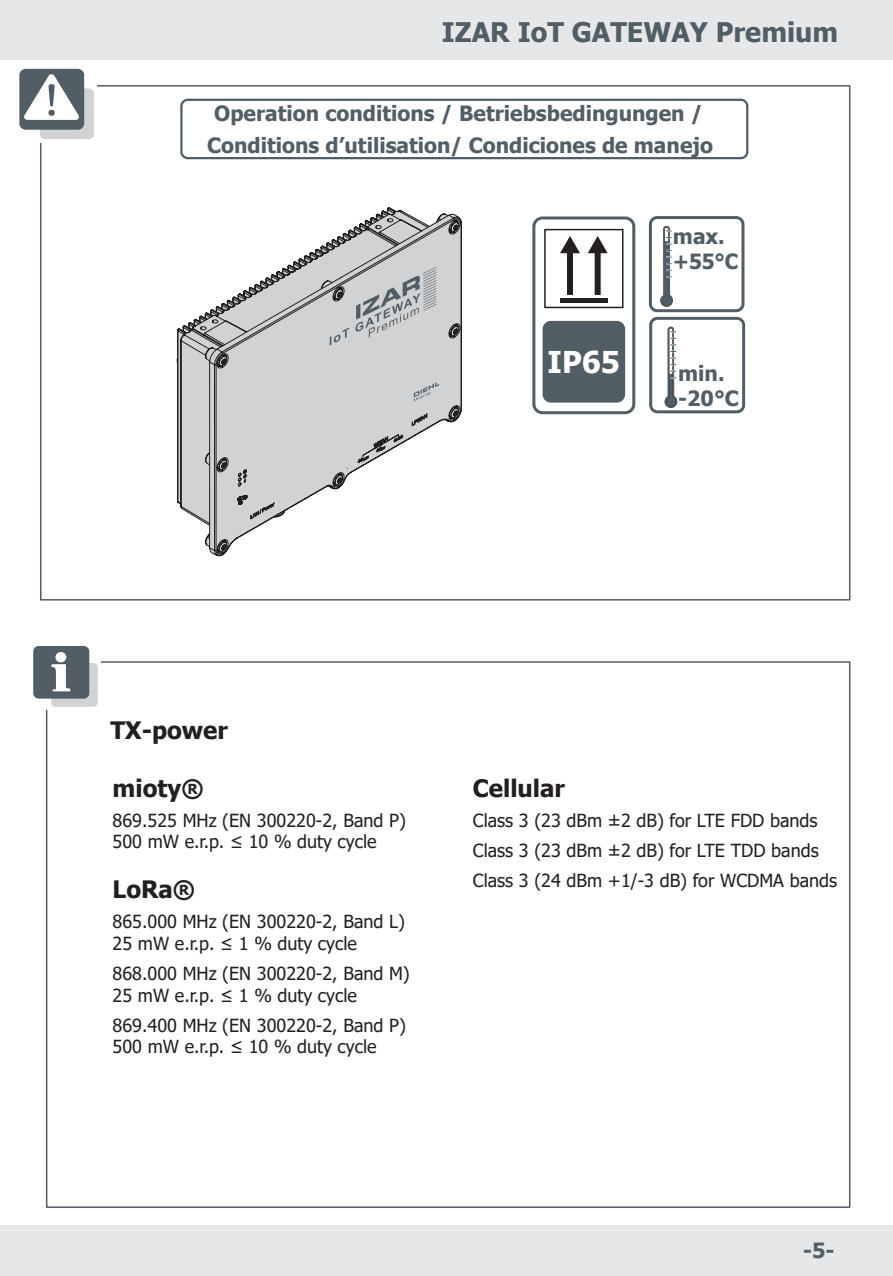
<style>
.page{position:relative;width:893px;height:1276px;background:#fff}
.page>*{position:absolute;margin:0;border:0;box-sizing:border-box;transform-origin:0 0}
.t1{font:700 30px "Tahoma";color:#fff}
.t2{font:700 27px "Tahoma";color:#525e65}
.t3{font:700 24px "Tahoma";color:#231f20}
.t4{font:700 21px/25.2px "Tahoma";color:#525e65}
.t5{font:18px/21.6px "Tahoma";color:#231f20}
</style>
<div class="page">
<div style="left:0;top:0;width:893px;height:60px;background:#e6e7e9"></div>
<div style="left:0;top:1225px;width:893px;height:51px;background:#e6e7e9"></div>
<div style="left:542px;top:321px;width:83px;height:81px;background:#525e65;border-radius:8px"></div>
<div style="left:544px;top:229px;width:79px;height:79px;border:2px solid #231f20"></div>
<hr style="left:560px;top:298px;width:48px;height:4px;background:#231f20">
<div style="left:567px;top:250px;width:6px;height:45px;background:#231f20"></div>
<svg style="left:560px;top:236px;width:20px;height:17px"></svg>
<div style="left:595px;top:250px;width:6px;height:45px;background:#231f20"></div>
<svg style="left:588px;top:236px;width:20px;height:17px"></svg>
<div style="left:532px;top:216px;width:103px;height:198px;border:3px solid #525e65;border-radius:9px"></div>
<div style="left:649px;top:216px;width:95px;height:96px;border:3px solid #525e65;border-radius:7px"></div>
<svg style="left:658px;top:225px;width:17px;height:84px"></svg>
<div style="left:649px;top:317px;width:96px;height:96px;border:3px solid #525e65;border-radius:7px"></div>
<svg style="left:662px;top:326px;width:18px;height:84px"></svg>
<svg style="left:402px;top:219px;width:59px;height:225px"></svg>
<svg style="left:163px;top:364px;width:239px;height:237px"></svg>
<svg style="left:176px;top:213px;width:273px;height:151px"></svg>
<svg style="left:414px;top:380px;width:33px;height:22px"></svg>
<svg style="left:211px;top:207px;width:233px;height:138px"></svg>
<svg style="left:237px;top:494px;width:10px;height:11px"></svg>
<svg style="left:183px;top:98px;width:566px;height:62px"></svg>
<div style="left:181px;top:100px;width:566px;height:58px;background:#fff;border-radius:6px"></div>
<div style="left:180px;top:99px;width:568px;height:60px;border:2px solid #525e65;border-radius:6px"></div>
<div style="left:51px;top:663px;width:47px;height:44px;background:#d1d2d4;border-radius:5px"></div>
<div style="left:33px;top:646px;width:56px;height:52px;background:#525e65;border-radius:5px"></div>
<svg style="left:51px;top:652px;width:20px;height:39px"></svg>
<div style="left:40px;top:88px;width:54px;height:51px;background:#d1d2d4;border-radius:5px"></div>
<div style="left:19px;top:69px;width:65px;height:61px;background:#525e65;border-radius:6px"></div>
<svg style="left:24px;top:74px;width:55px;height:46px"></svg>
<h2 class="t2" style="left:442px;top:13px;width:398px">IZAR IoT GATEWAY Premium</h2>
<p class="t4" style="left:207px;top:99px;width:507px;line-height:31.5px;text-align:center">Operation conditions / Betriebsbedingungen /<br>Conditions d’utilisation/ Condiciones de manejo</p>
<h1 class="t1" style="left:548px;top:341px;width:74px">IP65</h1>
<p class="t4" style="left:673px;top:224px;width:67px">max. +55°C</p>
<p class="t4" style="left:678px;top:362px;width:62px">min. -20°C</p>
<h3 class="t3" style="left:111px;top:713px;width:119px">TX-power</h3>
<h3 class="t3" style="left:113px;top:771px;width:93px">mioty®</h3>
<p class="t5" style="left:113px;top:810px;width:295px">869.525 MHz (EN 300220-2, Band P)<br>500 mW e.r.p. ≤ 10 % duty cycle</p>
<h3 class="t3" style="left:113px;top:872px;width:84px">LoRa®</h3>
<p class="t5" style="left:113px;top:912px;width:294px">865.000 MHz (EN 300220-2, Band L)<br>25 mW e.r.p. ≤ 1 % duty cycle</p>
<p class="t5" style="left:113px;top:963px;width:299px">868.000 MHz (EN 300220-2, Band M)<br>25 mW e.r.p. ≤ 1 % duty cycle</p>
<p class="t5" style="left:113px;top:1015px;width:295px">869.400 MHz (EN 300220-2, Band P)<br>500 mW e.r.p. ≤ 10 % duty cycle</p>
<h3 class="t3" style="left:473px;top:771px;width:94px">Cellular</h3>
<p class="t5" style="left:473px;top:806px;width:366px;line-height:30px">Class 3 (23 dBm ±2 dB) for LTE FDD bands<br>Class 3 (23 dBm ±2 dB) for LTE TDD bands<br>Class 3 (24 dBm +1/-3 dB) for WCDMA bands</p>
<p class="t4" style="left:803px;top:1238px;width:33px">-5-</p>
</div>
